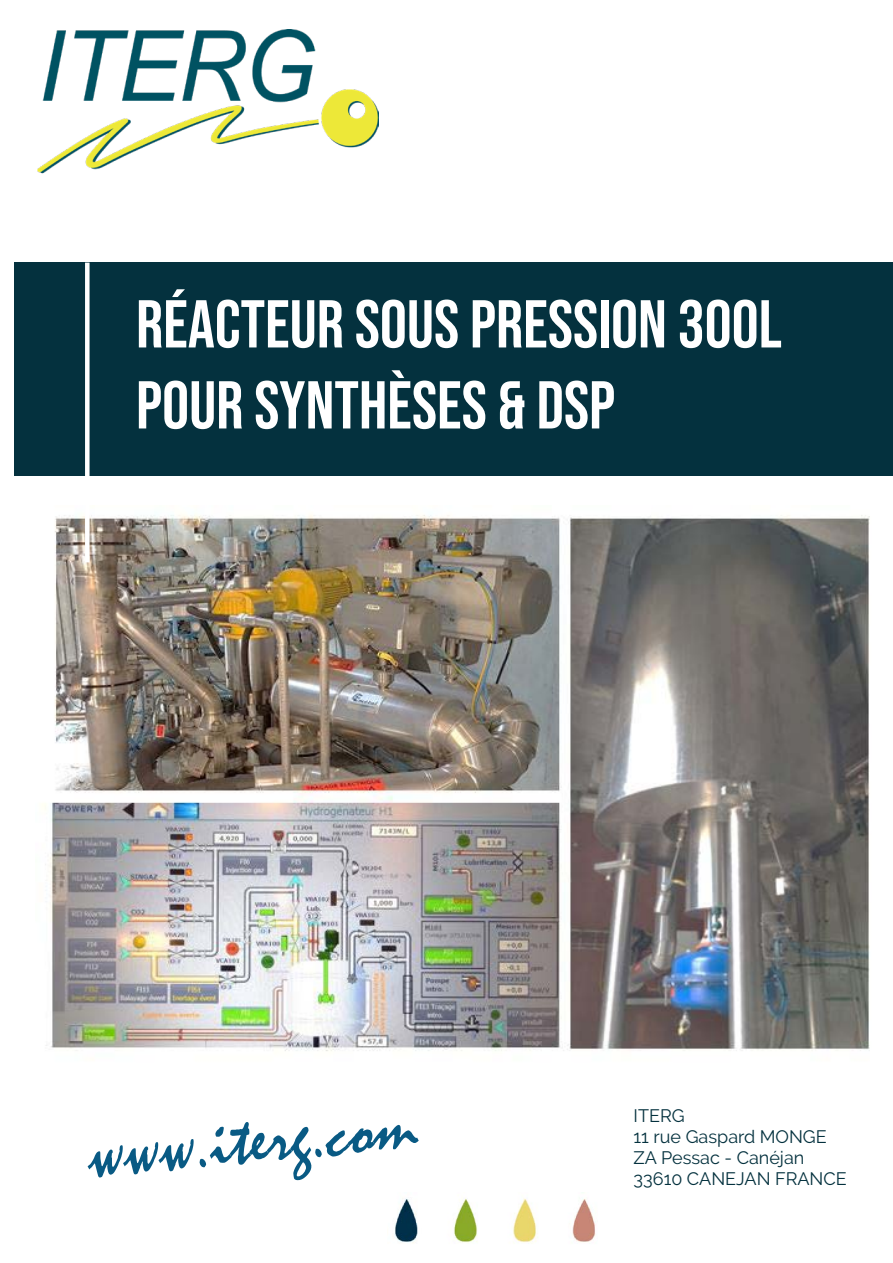
<style>
.page{position:relative;width:893px;height:1263px;background:#fff}
.page>*{position:absolute;margin:0;border:0;box-sizing:border-box;transform-origin:0 0}
.t1{font:72px "Mistral";color:#095a84}
.En-tête_de_page_de_g{font:67.5px/81px "Bebas Neue";color:#fff}
.Adresse_en_haut_à_dr{font:18px/21px "Raleway";color:#04313e}
</style>
<div class="page">
<img style="left:42px;top:515px;width:828px;height:536px">
<div style="left:15px;top:263px;width:878px;height:213px;background:#04313e"></div>
<div style="left:85px;top:263px;width:5px;height:299px;background:#fff"></div>
<img style="left:38px;top:30px;width:340px;height:144px">
<img style="left:394px;top:1198px;width:202px;height:45px">
<p class="En-tête_de_page_de_g" style="left:136px;top:283px;width:647px">RÉACTEUR SOUS PRESSION 300L<br>POUR SYNTHÈSES &amp; DSP</p>
<p class="t1" style="left:84px;top:1111px;width:332px;rotate:-5deg">www.iterg.com</p>
<p class="Adresse_en_haut_à_dr" style="left:634px;top:1104px;width:53px">ITERG</p>
<p class="Adresse_en_haut_à_dr" style="left:634px;top:1125px;width:195px">11 rue Gaspard MONGE<br>ZA Pessac - Canéjan</p>
<p class="Adresse_en_haut_à_dr" style="left:634px;top:1167px;width:215px">33610 CANEJAN FRANCE</p>
</div>
